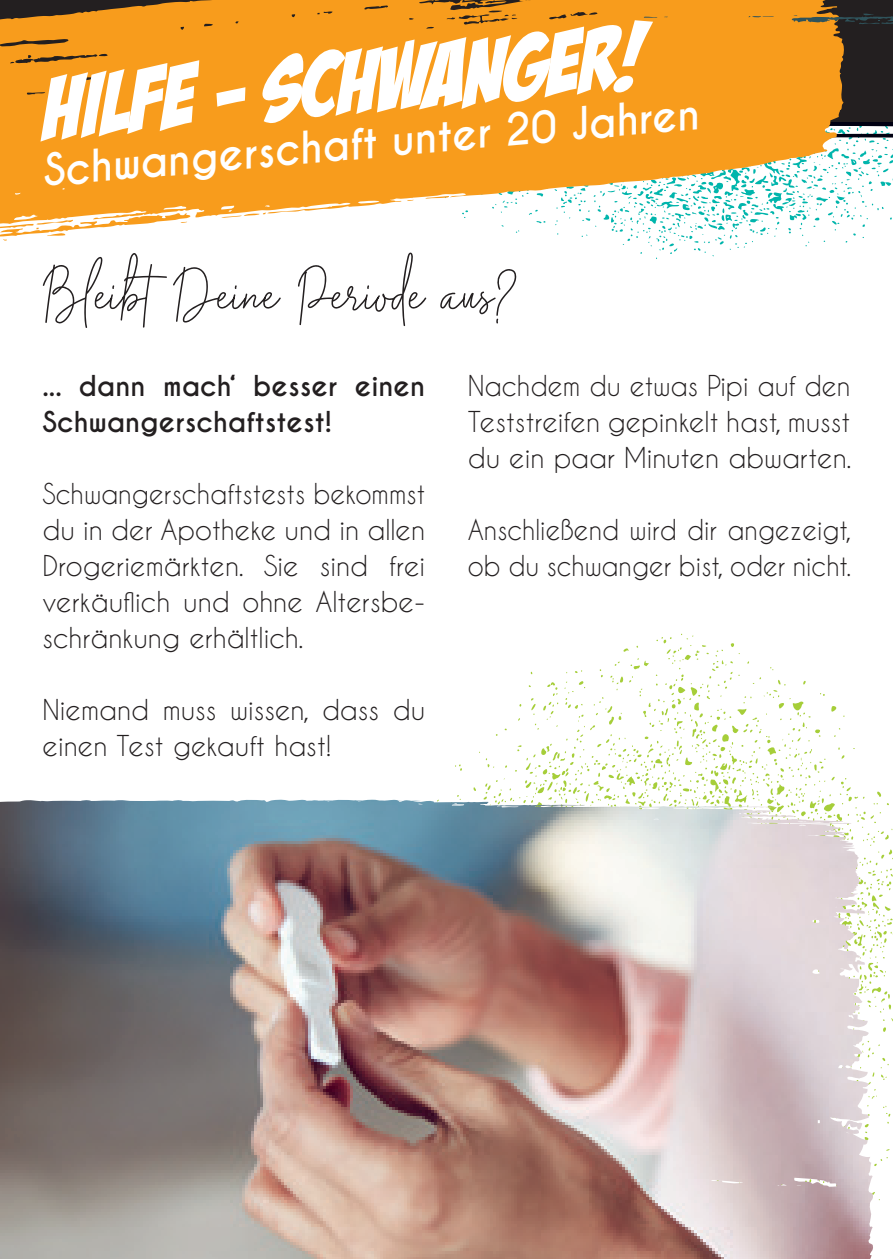
<style>
.page{position:relative;width:893px;height:1259px;background:#fff}
.page>*{position:absolute;margin:0;border:0;box-sizing:border-box;transform-origin:0 0}
.t1{font:90px "Bada Boom BB";color:#fff}
.t2{font:700 42px "Caviar Dreams";color:#fff}
.t3{font:27px/36px "Caviar Dreams";color:#231f20;text-align:justify;scale:.96 1}
.t4{font:27px/36px "Caviar Dreams";color:#231f20}
.t5{font:27px/36px "Caviar Dreams";color:#231f20;scale:.95 1}
.t6{font:700 27px/36px "Caviar Dreams";color:#231f20}
</style>
<div class="page">
<svg style="left:455px;top:633px;width:438px;height:568px"></svg>
<img style="left:0;top:799px;width:874px;height:460px">
<div style="left:0;top:0;width:893px;height:121px;background:#231f20"></div>
<svg style="left:42px;top:255px;width:474px;height:73px"></svg>
<svg style="left:0;top:0;width:844px;height:255px;fill:#f89c1c"></svg>
<svg style="left:748px;top:16px;width:26px;height:2px"></svg>
<svg style="left:644px;top:17px;width:13px;height:1px"></svg>
<svg style="left:791px;top:13px;width:102px;height:11px"></svg>
<h1 class="t1" style="left:37px;top:62px;width:603px;rotate:-5deg">Hilfe - schwanger!</h1>
<h2 class="t2" style="left:40px;top:145px;width:660px;rotate:-5deg">Schwangerschaft unter 20 Jahren</h2>
<p class="t6" style="left:43px;top:369px;width:384px">... dann mach‘ besser einen<br>Schwangerschaftstest!</p>
<p class="t3" style="left:43px;top:475px;width:400px">Schwangerschaftstests bekommst du in der Apotheke und in allen Drogeriemärkten. Sie sind frei verkäuflich und ohne Altersbe&shy;schränkung erhältlich.</p>
<p class="t4" style="left:43px;top:691px;width:384px">Niemand muss wissen, dass du einen Test gekauft hast!</p>
<p class="t4" style="left:468px;top:367px;width:385px;text-align:justify">Nachdem du etwas Pipi auf den Teststreifen gepinkelt hast, musst du ein paar Minuten abwarten.</p>
<p class="t5" style="left:468px;top:511px;width:405px">Anschließend wird dir angezeigt, ob du schwanger bist, oder nicht.</p>
</div>
